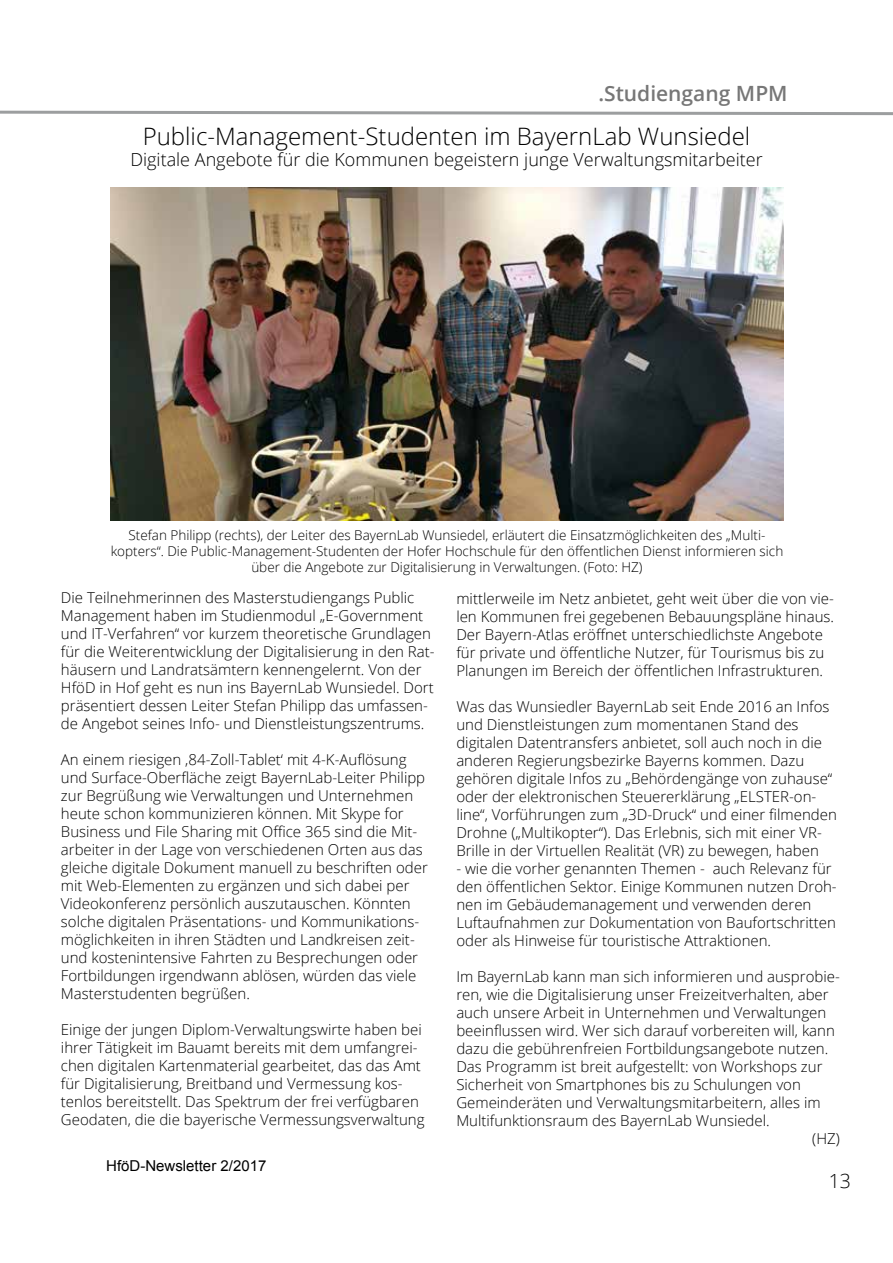
<style>
.page{position:relative;width:893px;height:1263px;background:#fff}
.page>*{position:absolute;margin:0;border:0;box-sizing:border-box;transform-origin:0 0}
.t1{font:300 24px "Open Sans";color:#000}
.t2{font:600 21px "Open Sans";color:#777}
.t3{font:300 19.5px "Open Sans";color:#000}
.t4{font:300 18px "Open Sans";color:#000}
.t5{font:300 15px/18px "Open Sans";color:#000}
.t6{font:15px "Arial";color:#000}
.t7{font:300 13.5px/16.2px "Open Sans";color:#000;text-align:center}
</style>
<div class="page">
<svg style="left:0;top:110px;width:893px;height:6px"></svg>
<img style="left:111px;top:187px;width:672px;height:334px">
<h2 class="t2" style="left:598px;top:79px;width:191px">.Studiengang MPM</h2>
<h1 class="t1" style="left:143px;top:120px;width:609px">Public-Management-Studenten im BayernLab Wunsiedel</h1>
<p class="t4" style="left:130px;top:147px;width:634px">Digitale Angebote für die Kommunen begeistern junge Verwaltungsmitarbeiter</p>
<p class="t7" style="left:111px;top:526px;width:674px">Stefan Philipp (rechts), der Leiter des BayernLab Wunsiedel, erläutert die Einsatzmöglichkeiten des „Multi&shy;kopters“. Die Public-Management-Studenten der Hofer Hochschule für den öffentlichen Dienst informieren sich über die Angebote zur Digitalisierung in Verwaltungen. (Foto: HZ)</p>
<p class="t5" style="left:61px;top:589px;width:375px">Die Teilnehmerinnen des Masterstudiengangs Public Management haben im Studienmodul „E-Government und IT-Verfahren“ vor kurzem theoretische Grundlagen für die Weiterentwicklung der Digitalisierung in den Rat&shy;häusern und Landratsämtern kennengelernt. Von der HföD in Hof geht es nun ins BayernLab Wunsiedel. Dort präsentiert dessen Leiter Stefan Philipp das umfassen&shy;de Angebot seines Info- und Dienstleistungszentrums.</p>
<p class="t5" style="left:61px;top:751px;width:368px">An einem riesigen ‚84-Zoll-Tablet‘ mit 4-K-Auflösung und Surface-Oberfläche zeigt BayernLab-Leiter Philipp zur Begrüßung wie Verwaltungen und Unternehmen heute schon kommunizieren können. Mit Skype for Business und File Sharing mit Office 365 sind die Mit&shy;arbeiter in der Lage von verschiedenen Orten aus das gleiche digitale Dokument manuell zu beschriften oder mit Web-Elementen zu ergänzen und sich dabei per Videokonferenz persönlich auszutauschen. Könnten solche digitalen Präsentations- und Kommunikations&shy;möglichkeiten in ihren Städten und Landkreisen zeit&shy;und kostenintensive Fahrten zu Besprechungen oder Fortbildungen irgendwann ablösen, würden das viele Masterstudenten begrüßen.</p>
<p class="t5" style="left:61px;top:1021px;width:365px">Einige der jungen Diplom-Verwaltungswirte haben bei ihrer Tätigkeit im Bauamt bereits mit dem umfangrei&shy;chen digitalen Kartenmaterial gearbeitet, das das Amt für Digitalisierung, Breitband und Vermessung kos&shy;tenlos bereitstellt. Das Spektrum der frei verfügbaren Geodaten, die die bayerische Vermessungsverwaltung</p>
<p class="t6" style="left:106px;top:1156px;width:162px">HföD-Newsletter 2/2017</p>
<p class="t5" style="left:456px;top:589px;width:379px">mittlerweile im Netz anbietet, geht weit über die von vie&shy;len Kommunen frei gegebenen Bebauungspläne hinaus.<br>Der Bayern-Atlas eröffnet unterschiedlichste Angebote für private und öffentliche Nutzer, für Tourismus bis zu Planungen im Bereich der öffentlichen Infrastrukturen.</p>
<p class="t5" style="left:456px;top:697px;width:382px">Was das Wunsiedler BayernLab seit Ende 2016 an Infos und Dienstleistungen zum momentanen Stand des digitalen Datentransfers anbietet, soll auch noch in die anderen Regierungsbezirke Bayerns kommen. Dazu gehören digitale Infos zu „Behördengänge von zuhause“ oder der elektronischen Steuererklärung „ELSTER-on&shy;line“, Vorführungen zum „3D-Druck“ und einer filmenden Drohne („Multikopter“). Das Erlebnis, sich mit einer VR-Brille in der Virtuellen Realität (VR) zu bewegen, haben</p>
<p class="t5" style="left:456px;top:859px;width:382px">- wie die vorher genannten Themen - auch Relevanz für den öffentlichen Sektor. Einige Kommunen nutzen Droh&shy;nen im Gebäudemanagement und verwenden deren Luftaufnahmen zur Dokumentation von Baufortschritten oder als Hinweise für touristische Attraktionen.</p>
<p class="t5" style="left:456px;top:967px;width:385px">Im BayernLab kann man sich informieren und ausprobie-</p>
<p class="t5" style="left:456px;top:985px;width:374px">ren, wie die Digitalisierung unser Freizeitverhalten, aber</p>
<p class="t5" style="left:456px;top:1003px;width:372px">auch unsere Arbeit in Unternehmen und Verwaltungen</p>
<p class="t5" style="left:456px;top:1021px;width:380px">beeinflussen wird. Wer sich darauf vorbereiten will, kann</p>
<p class="t5" style="left:456px;top:1039px;width:373px">dazu die gebührenfreien Fortbildungsangebote nutzen.</p>
<p class="t5" style="left:456px;top:1057px;width:368px">Das Programm ist breit aufgestellt: von Workshops zur</p>
<p class="t5" style="left:456px;top:1075px;width:346px">Sicherheit von Smartphones bis zu Schulungen von</p>
<p class="t5" style="left:456px;top:1093px;width:366px">Gemeinderäten und Verwaltungsmitarbeitern, alles im</p>
<p class="t5" style="left:456px;top:1111px;width:315px">Multifunktionsraum des BayernLab Wunsiedel.</p>
<p class="t5" style="left:812px;top:1129px;width:29px">(HZ)</p>
<h3 class="t3" style="left:829px;top:1168px;width:24px">13</h3>
</div>
